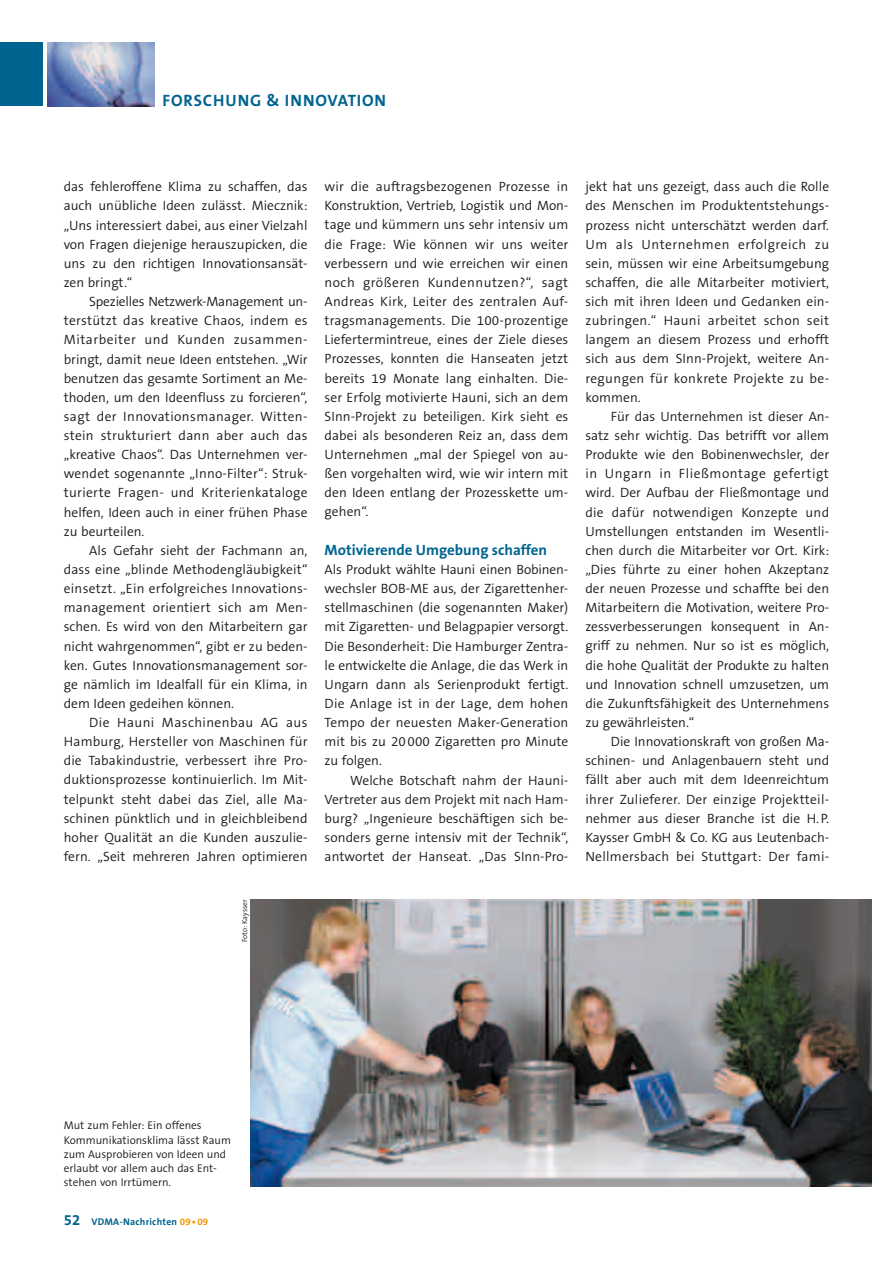
<style>
.page{position:relative;width:893px;height:1263px;background:#fff}
.page>*{position:absolute;margin:0;border:0;box-sizing:border-box;transform-origin:0 0}
.t1{font:700 16.5px "The Sans B7";letter-spacing:.05em;color:#006490}
.t2{font:700 15px "The Sans B7";color:#006490}
.t3{font:300 13.5px/19.2px "The Sans B4";color:#1a171c;text-align:justify}
.t4{font:300 11.25px/14.2px "The Sans B4";color:#1a171c}
.t5{font:700 9.75px "The Sans B7";letter-spacing:.025em;color:#006490}
.t6{font:300 7.5px "The Sans B4";color:#1a171c}
.s1{font-size:15px}
.s2{color:#f29500}
</style>
<div class="page">
<div style="left:0;top:43px;width:43px;height:63px;background:#006490"></div>
<img style="left:48px;top:43px;width:106px;height:63px">
<img style="left:251px;top:899px;width:621px;height:287px">
<p class="t1" style="left:163px;top:92px;width:225px">forschung &amp; innovation</p>
<p class="t3" style="left:64px;top:178px;width:245px">das fehleroffene Klima zu schaffen, das auch unübliche Ideen zulässt. Miecznik: „Uns interessiert dabei, aus einer Vielzahl von Fragen diejenige herauszupicken, die uns zu den richtigen Innovationsansät&shy;zen bringt.“</p>
<p class="t3" style="left:64px;top:292px;width:245px;text-indent:26px">Spezielles Netzwerk-Management un&shy;terstützt das kreative Chaos, indem es Mitarbeiter und Kunden zusammen&shy;bringt, damit neue Ideen entstehen. „Wir benutzen das gesamte Sortiment an Me&shy;thoden, um den Ideenfluss zu forcieren“, sagt der Innovationsmanager. Witten&shy;stein strukturiert dann aber auch das „kreative Chaos“. Das Unternehmen ver&shy;wendet sogenannte „Inno-Filter“: Struk&shy;turierte Fragen- und Kriterienkataloge helfen, Ideen auch in einer frühen Phase zu beurteilen.</p>
<p class="t3" style="left:64px;top:541px;width:245px;text-indent:26px">Als Gefahr sieht der Fachmann an, dass eine „blinde Methodengläubigkeit“ einsetzt. „Ein erfolgreiches Innovations&shy;management orientiert sich am Men&shy;schen. Es wird von den Mitarbeitern gar nicht wahrgenommen“, gibt er zu beden&shy;ken. Gutes Innovationsmanagement sor&shy;ge nämlich im Idealfall für ein Klima, in dem Ideen gedeihen können.</p>
<p class="t3" style="left:64px;top:713px;width:245px;text-indent:26px">Die Hauni Maschinenbau AG aus Hamburg, Hersteller von Maschinen für die Tabakindustrie, verbessert ihre Pro&shy;duktionsprozesse kontinuierlich. Im Mit&shy;telpunkt steht dabei das Ziel, alle Ma&shy;schinen pünktlich und in gleichbleibend hoher Qualität an die Kunden auszulie&shy;fern. „Seit mehreren Jahren optimieren</p>
<p class="t6" style="left:241px;top:942px;width:44px;rotate:-90deg">Foto: Kaysser</p>
<p class="t3" style="left:325px;top:178px;width:245px">wir die auftragsbezogenen Prozesse in Konstruktion, Vertrieb, Logistik und Mon&shy;tage und kümmern uns sehr intensiv um die Frage: Wie können wir uns weiter verbessern und wie erreichen wir einen noch größeren Kundennutzen?“, sagt Andreas Kirk, Leiter des zentralen Auf&shy;tragsmanagements. Die 100-prozentige Liefertermintreue, eines der Ziele dieses Prozesses, konnten die Hanseaten jetzt bereits 19 Monate lang einhalten. Die&shy;ser Erfolg motivierte Hauni, sich an dem SInn-Projekt zu beteiligen. Kirk sieht es dabei als besonderen Reiz an, dass dem Unternehmen „mal der Spiegel von au&shy;ßen vorgehalten wird, wie wir intern mit den Ideen entlang der Prozesskette um&shy;gehen“.</p>
<p class="t2" style="left:325px;top:542px;width:224px">Motivierende Umgebung schaffen</p>
<p class="t3" style="left:325px;top:560px;width:245px">Als Produkt wählte Hauni einen Bobinen&shy;wechsler BOB-ME aus, der Zigarettenher&shy;stellmaschinen (die sogenannten Maker) mit Zigaretten- und Belagpapier versorgt.<br>Die Besonderheit: Die Hamburger Zentra&shy;le entwickelte die Anlage, die das Werk in Ungarn dann als Serienprodukt fertigt.<br>Die Anlage ist in der Lage, dem hohen Tempo der neuesten Maker-Generation mit bis zu 20000 Zigaretten pro Minute zu folgen.</p>
<p class="t3" style="left:325px;top:771px;width:245px;text-indent:26px">Welche Botschaft nahm der Hauni-Vertreter aus dem Projekt mit nach Ham&shy;burg? „Ingenieure beschäftigen sich be&shy;sonders gerne intensiv mit der Technik“, antwortet der Hanseat. „Das SInn-Pro-</p>
<p class="t3" style="left:585px;top:178px;width:245px">jekt hat uns gezeigt, dass auch die Rolle des Menschen im Produktentstehungs&shy;prozess nicht unterschätzt werden darf.<br>Um als Unternehmen erfolgreich zu sein, müssen wir eine Arbeitsumgebung schaffen, die alle Mitarbeiter motiviert, sich mit ihren Ideen und Gedanken ein&shy;zubringen.“ Hauni arbeitet schon seit langem an diesem Prozess und erhofft sich aus dem SInn-Projekt, weitere An&shy;regungen für konkrete Projekte zu be&shy;kommen.</p>
<p class="t3" style="left:585px;top:407px;width:245px;text-indent:26px">Für das Unternehmen ist dieser An&shy;satz sehr wichtig. Das betrifft vor allem Produkte wie den Bobinenwechsler, der in Ungarn in Fließmontage gefertigt wird. Der Aufbau der Fließmontage und die dafür notwendigen Konzepte und Umstellungen entstanden im Wesentli&shy;chen durch die Mitarbeiter vor Ort. Kirk: „Dies führte zu einer hohen Akzeptanz der neuen Prozesse und schaffte bei den Mitarbeitern die Motivation, weitere Pro&shy;zessverbesserungen konsequent in An&shy;griff zu nehmen. Nur so ist es möglich, die hohe Qualität der Produkte zu halten und Innovation schnell umzusetzen, um die Zukunftsfähigkeit des Unternehmens zu gewährleisten.“</p>
<p class="t3" style="left:585px;top:732px;width:245px;text-indent:26px">Die Innovationskraft von großen Ma&shy;schinen- und Anlagenbauern steht und fällt aber auch mit dem Ideenreichtum ihrer Zulieferer. Der einzige Projektteil&shy;nehmer aus dieser Branche ist die H.P.<br>Kaysser GmbH &amp; Co. KG aus Leutenbach-Nellmersbach bei Stuttgart: Der fami-</p>
<p class="t4" style="left:64px;top:1119px;width:169px">Mut zum Fehler: Ein offenes<br>Kommunikationsklima lässt Raum zum Ausprobieren von Ideen und erlaubt vor allem auch das Ent&shy;stehen von Irrtümern.</p>
<p class="t5" style="left:64px;top:1216px;width:146px"><span class="s1">52</span> VDMA-Nachrichten <span class="s2">09•09</span></p>
</div>
